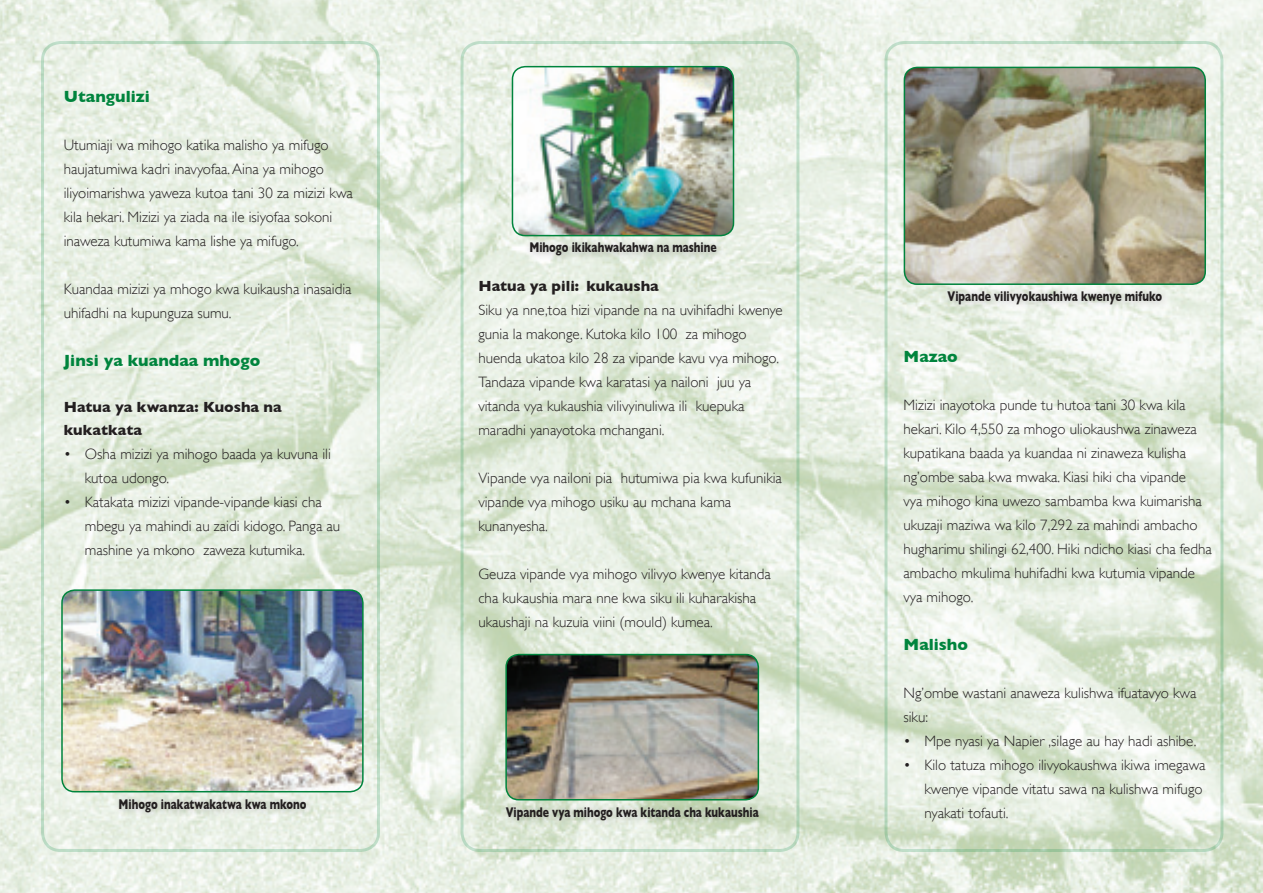
<style>
.page{position:relative;width:1263px;height:893px;background:#fff}
.page>*{position:absolute;margin:0;border:0;box-sizing:border-box;transform-origin:0 0}
.t1{font:700 16.5px "Gill Sans";color:#00843d}
.t2{font:300 15px/24px "Gill Sans";color:#231f20}
.t3{font:700 15px/22.5px "Gill Sans";color:#231f20}
.t4{font:700 14.4px "Gill Sans";color:#231f20;scale:.73 1}
</style>
<div class="page">
<img style="left:0;top:0;width:1263px;height:893px">
<div style="left:41px;top:41px;width:339px;height:811px;border:3px solid #00843d;border-radius:18px"></div>
<div style="left:884px;top:41px;width:339px;height:811px;border:3px solid #00843d;border-radius:18px"></div>
<div style="left:460px;top:41px;width:339px;height:811px;border:3px solid #00843d;border-radius:18px"></div>
<img style="left:62px;top:590px;width:301px;height:202px">
<div style="left:61px;top:589px;width:303px;height:203px;border:2px solid #00843d;border-radius:13px"></div>
<div style="left:112px;top:792px;width:202px;height:28px;background:#231f20;opacity:.26"></div>
<img style="left:512px;top:67px;width:221px;height:169px">
<div style="left:512px;top:66px;width:222px;height:170px;border:2px solid #00843d;border-radius:13px"></div>
<div style="left:523px;top:236px;width:202px;height:28px;background:#231f20;opacity:.26"></div>
<img style="left:904px;top:67px;width:301px;height:217px">
<div style="left:904px;top:67px;width:302px;height:218px;border:2px solid #00843d;border-radius:13px"></div>
<div style="left:940px;top:284px;width:229px;height:28px;background:#231f20;opacity:.26"></div>
<img style="left:506px;top:654px;width:252px;height:146px">
<div style="left:505px;top:654px;width:254px;height:146px;border:2px solid #00843d;border-radius:13px"></div>
<div style="left:498px;top:800px;width:268px;height:28px;background:#231f20;opacity:.26"></div>
<p class="t1" style="left:64px;top:86px;width:88px">Utangulizi</p>
<p class="t2" style="left:64px;top:133px;width:291px">Utumiaji wa mihogo katika malisho ya mifugo haujatumiwa kadri inavyofaa.Aina ya mihogo iliyoimarishwa yaweza kutoa tani 30 za mizizi kwa kila hekari. Mizizi ya ziada na ile isiyofaa sokoni inaweza kutumiwa kama lishe ya mifugo.</p>
<p class="t2" style="left:64px;top:277px;width:289px">Kuandaa mizizi ya mhogo kwa kuikausha inasaidia uhifadhi na kupunguza sumu.</p>
<p class="t1" style="left:64px;top:350px;width:198px">Jinsi ya kuandaa mhogo</p>
<p class="t3" style="left:64px;top:396px;width:219px">Hatua ya kwanza: Kuosha na kukatkata</p>
<p class="t2" style="left:85px;top:442px;width:248px;text-indent:-21px">• Osha mizizi ya mihogo baada ya kuvuna ili kutoa udongo.</p>
<p class="t2" style="left:85px;top:490px;width:257px;text-indent:-21px">• Katakata mizizi vipande-vipande kiasi cha mbegu ya mahindi au zaidi kidogo. Panga au mashine ya mkono zaweza kutumika.</p>
<p class="t4" style="left:119px;top:796px;width:259px">Mihogo inakatwakatwa kwa mkono</p>
<p class="t4" style="left:529px;top:239px;width:258px">Mihogo ikikahwakahwa na mashine</p>
<p class="t3" style="left:478px;top:275px;width:182px">Hatua ya pili: kukausha</p>
<p class="t2" style="left:478px;top:298px;width:306px">Siku ya nne,toa hizi vipande na na uvihifadhi kwenye gunia la makonge. Kutoka kilo 100 za mihogo huenda ukatoa kilo 28 za vipande kavu vya mihogo.</p>
<p class="t2" style="left:478px;top:370px;width:274px">Tandaza vipande kwa karatasi ya nailoni juu ya vitanda vya kukaushia vilivyinuliwa ili kuepuka maradhi yanayotoka mchangani.</p>
<p class="t2" style="left:478px;top:466px;width:305px">Vipande vya nailoni pia hutumiwa pia kwa kufunikia vipande vya mihogo usiku au mchana kama kunanyesha.</p>
<p class="t2" style="left:478px;top:562px;width:294px">Geuza vipande vya mihogo vilivyo kwenye kitanda cha kukaushia mara nne kwa siku ili kuharakisha ukaushaji na kuzuia viini (mould) kumea.</p>
<p class="t4" style="left:506px;top:803px;width:348px">Vipande vya mihogo kwa kitanda cha kukaushia</p>
<p class="t4" style="left:947px;top:288px;width:295px">Vipande vilivyokaushiwa kwenye mifuko</p>
<p class="t1" style="left:903px;top:347px;width:56px">Mazao</p>
<p class="t2" style="left:903px;top:393px;width:310px">Mizizi inayotoka punde tu hutoa tani 30 kwa kila hekari. Kilo 4,550 za mhogo uliokaushwa zinaweza kupatikana baada ya kuandaa ni zinaweza kulisha ng’ombe saba kwa mwaka. Kiasi hiki cha vipande<br>vya mihogo kina uwezo sambamba kwa kuimarisha ukuzaji maziwa wa kilo 7,292 za mahindi ambacho hugharimu shilingi 62,400. Hiki ndicho kiasi cha fedha ambacho mkulima huhifadhi kwa kutumia vipande vya mihogo.</p>
<p class="t1" style="left:903px;top:635px;width:66px">Malisho</p>
<p class="t2" style="left:903px;top:681px;width:294px">Ng’ombe wastani anaweza kulishwa ifuatavyo kwa siku:</p>
<p class="t2" style="left:903px;top:729px;width:294px">• Mpe nyasi ya Napier ,silage au hay hadi ashibe.</p>
<p class="t2" style="left:924px;top:753px;width:283px;text-indent:-21px">• Kilo tatuza mihogo ilivyokaushwa ikiwa imegawa kwenye vipande vitatu sawa na kulishwa mifugo nyakati tofauti.</p>
</div>
